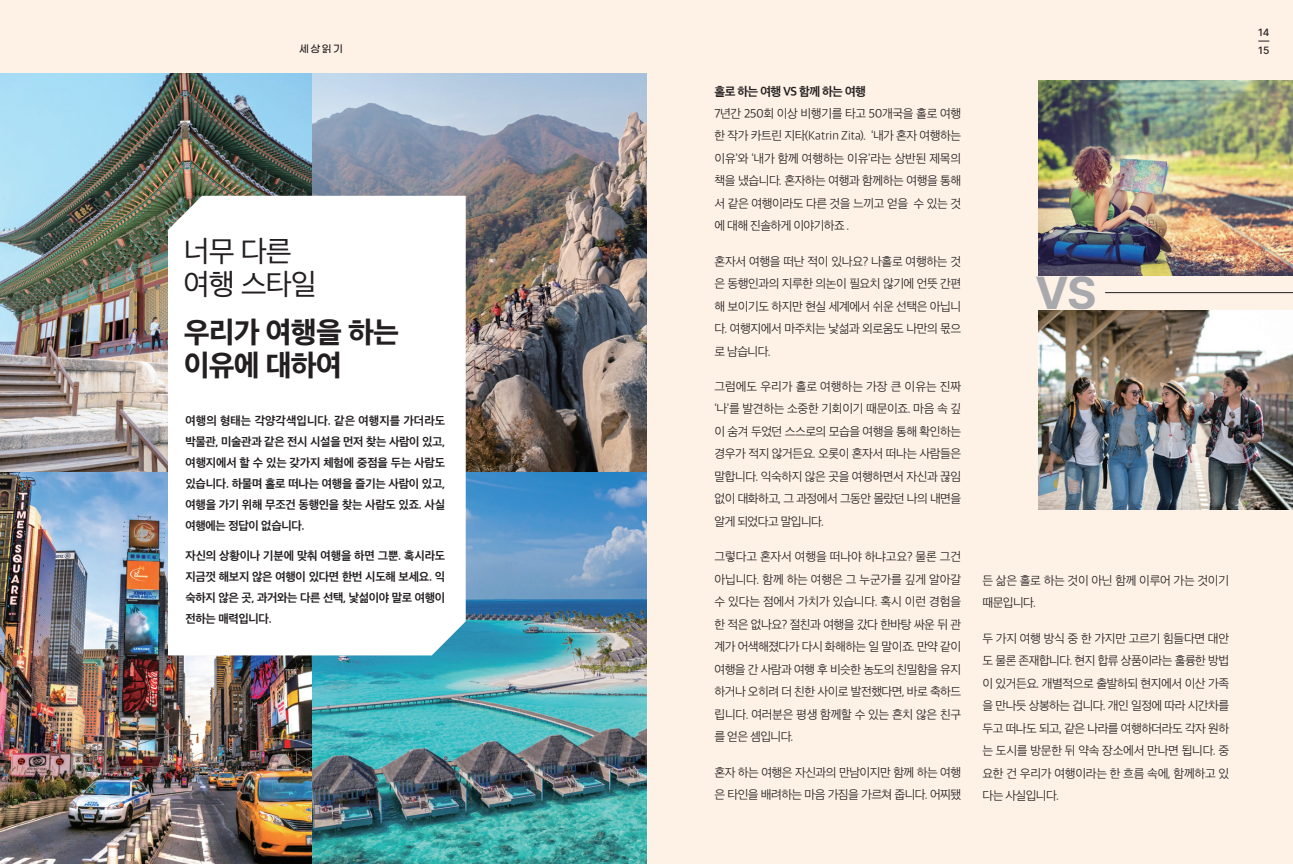
<style>
.page{position:relative;width:1293px;height:864px;background:#fff}
.page>*{position:absolute;margin:0;border:0;box-sizing:border-box;transform-origin:0 0}
.t1{font:700 45px "Inter";color:#a8a9ad}
.t2{font:30px/33px "Apple SD Gothic Neo EB00";letter-spacing:-.03em;color:#231f20}
.t3{font:30px/33px "Apple SD Gothic Neo R00";letter-spacing:-.03em;color:#231f20}
.t4{font:12.45px/22.5px "Apple SD Gothic Neo L00";letter-spacing:-.04em;color:#231f20;text-align:justify}
.t5{font:12.45px "Apple SD Gothic Neo B00";letter-spacing:-.045em;color:#231f20}
.t6{font:12px/21px "Apple SD Gothic Neo B00";letter-spacing:-.02em;color:#231f20;text-align:justify}
.t7{font:500 10.2px "Inter";color:#231f20}
.t8{font:500 10.2px "Gmarket Sans";color:#231f20}
</style>
<div class="page">
<div style="left:0;top:0;width:1293px;height:863px;background:#fef1e6"></div>
<img style="left:0;top:73px;width:313px;height:399px">
<img style="left:313px;top:73px;width:333px;height:399px">
<img style="left:0;top:472px;width:313px;height:391px">
<img style="left:313px;top:472px;width:333px;height:391px">
<div style="left:168px;top:196px;width:298px;height:459px;background:#fff"></div>
<img style="left:1038px;top:81px;width:255px;height:194px">
<img style="left:1038px;top:310px;width:255px;height:199px">
<hr style="left:1105px;top:292px;width:188px;height:1px;background:#231f20">
<p class="t7" style="left:1258px;top:25px;width:13px">14</p>
<p class="t8" style="left:299px;top:43px;width:45px">세상읽기</p>
<p class="t7" style="left:1258px;top:43px;width:13px">15</p>
<p class="t5" style="left:714px;top:83px;width:153px">홀로 하는 여행 VS 함께 하는 여행</p>
<p class="t4" style="left:714px;top:101px;width:248px">7년간 250회 이상 비행기를 타고 50개국을 홀로 여행 한 작가 카트린 지타(Katrin Zita). ‘내가 혼자 여행하는 이유’와 ‘내가 함께 여행하는 이유’라는 상반된 제목의 책을 냈습니다. 혼자하는 여행과 함께하는 여행을 통해 서 같은 여행이라도 다른 것을 느끼고 얻을 수 있는 것 에 대해 진솔하게 이야기하죠 .</p>
<p class="t4" style="left:714px;top:249px;width:248px">혼자서 여행을 떠난 적이 있나요? 나홀로 여행하는 것 은 동행인과의 지루한 의논이 필요치 않기에 언뜻 간편 해 보이기도 하지만 현실 세계에서 쉬운 선택은 아닙니 다. 여행지에서 마주치는 낯섦과 외로움도 나만의 몫으 로 남습니다.</p>
<p class="t4" style="left:714px;top:374px;width:248px">그럼에도 우리가 홀로 여행하는 가장 큰 이유는 진짜 ‘나’를 발견하는 소중한 기회이기 때문이죠. 마음 속 깊 이 숨겨 두었던 스스로의 모습을 여행을 통해 확인하는 경우가 적지 않거든요. 오롯이 혼자서 떠나는 사람들은 말합니다. 익숙하지 않은 곳을 여행하면서 자신과 끊임 없이 대화하고, 그 과정에서 그동안 몰랐던 나의 내면을 알게 되었다고 말입니다.</p>
<p class="t4" style="left:714px;top:544px;width:248px">그렇다고 혼자서 여행을 떠나야 하냐고요? 물론 그건 아닙니다. 함께 하는 여행은 그 누군가를 깊게 알아갈 수 있다는 점에서 가치가 있습니다. 혹시 이런 경험을 한 적은 없나요? 절친과 여행을 갔다 한바탕 싸운 뒤 관 계가 어색해졌다가 다시 화해하는 일 말이죠. 만약 같이 여행을 간 사람과 여행 후 비슷한 농도의 친밀함을 유지 하거나 오히려 더 친한 사이로 발전했다면, 바로 축하드 립니다. 여러분은 평생 함께할 수 있는 흔치 않은 친구 를 얻은 셈입니다.</p>
<p class="t4" style="left:714px;top:759px;width:248px">혼자 하는 여행은 자신과의 만남이지만 함께 하는 여행 은 타인을 배려하는 마음 가짐을 가르쳐 줍니다. 어찌됐</p>
<h2 class="t3" style="left:184px;top:233px;width:135px">너무 다른 여행 스타일</h2>
<h2 class="t2" style="left:184px;top:314px;width:217px">우리가 여행을 하는 이유에 대하여</h2>
<p class="t6" style="left:185px;top:409px;width:261px">여행의 형태는 각양각색입니다. 같은 여행지를 가더라도 박물관, 미술관과 같은 전시 시설을 먼저 찾는 사람이 있고, 여행지에서 할 수 있는 갖가지 체험에 중점을 두는 사람도 있습니다. 하물며 홀로 떠나는 여행을 즐기는 사람이 있고, 여행을 가기 위해 무조건 동행인을 찾는 사람도 있죠. 사실 여행에는 정답이 없습니다.</p>
<p class="t6" style="left:185px;top:544px;width:261px">자신의 상황이나 기분에 맞춰 여행을 하면 그뿐. 혹시라도 지금껏 해보지 않은 여행이 있다면 한번 시도해 보세요. 익 숙하지 않은 곳, 과거와는 다른 선택, 낯섦이야 말로 여행이 전하는 매력입니다.</p>
<h1 class="t1" style="left:1035px;top:259px;width:63px">VS</h1>
<p class="t4" style="left:982px;top:568px;width:248px">든 삶은 홀로 하는 것이 아닌 함께 이루어 가는 것이기 때문입니다.</p>
<p class="t4" style="left:982px;top:625px;width:248px">두 가지 여행 방식 중 한 가지만 고르기 힘들다면 대안 도 물론 존재합니다. 현지 합류 상품이라는 훌륭한 방법 이 있거든요. 개별적으로 출발하되 현지에서 이산 가족 을 만나듯 상봉하는 겁니다. 개인 일정에 따라 시간차를 두고 떠나도 되고, 같은 나라를 여행하더라도 각자 원하 는 도시를 방문한 뒤 약속 장소에서 만나면 됩니다. 중 요한 건 우리가 여행이라는 한 흐름 속에, 함께하고 있 다는 사실입니다.</p>
</div>
